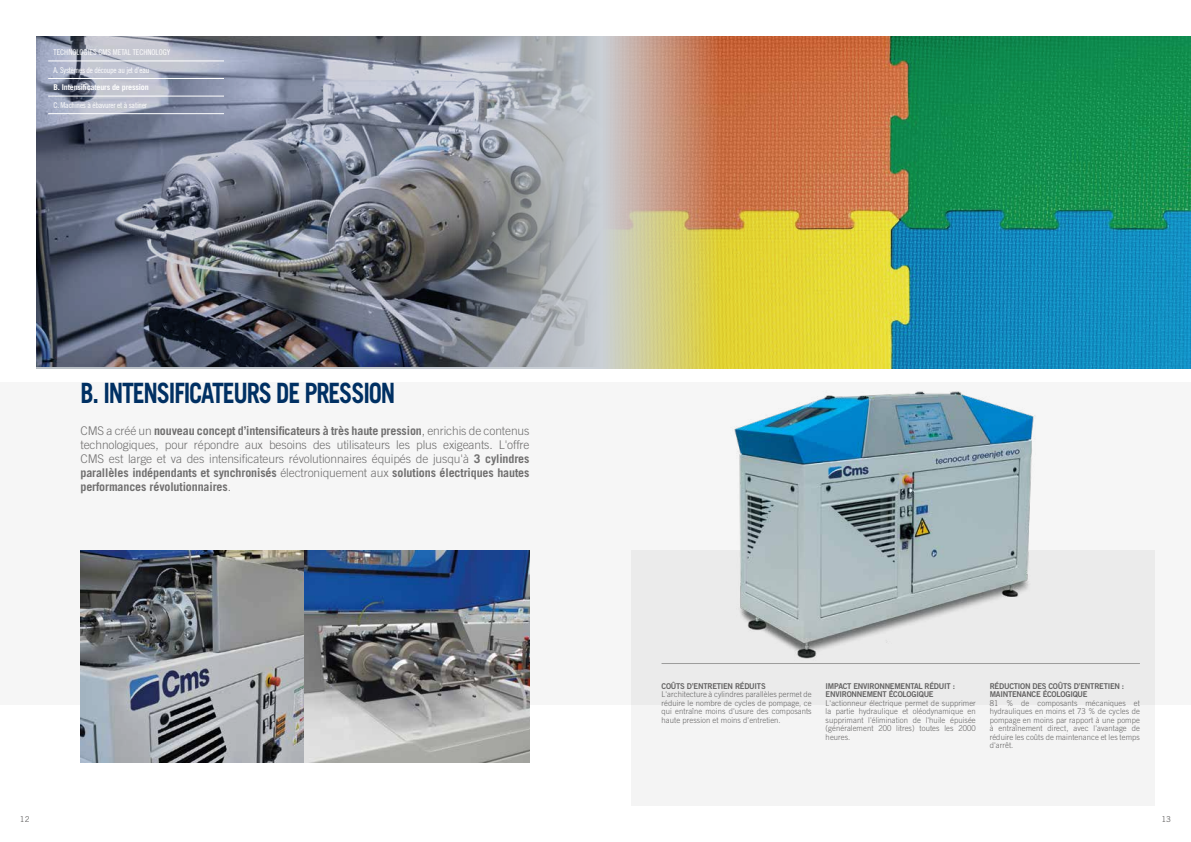
<style>
.page{position:relative;width:1191px;height:842px;background:#fff}
.page>*{position:absolute;margin:0;border:0;box-sizing:border-box;transform-origin:0 0}
.t1{font:700 28px "Trade Gothic LT Std";letter-spacing:-.05em;color:#003063;scale:.85 1}
.t2{font:300 12px/14px "Trade Gothic LT Std";letter-spacing:-.01em;color:#706f6f;text-align:justify}
.t3{font:300 8px/8.5px "Trade Gothic LT Std";letter-spacing:.01em;color:#646363;text-align:justify;scale:.96 1}
.t4{font:8px/8.5px "Trade Gothic LT Std Bd 2";letter-spacing:-.03em;color:#646363;scale:.96 1}
.t5{font:8px/17.6px "Trade Gothic LT Std Cn 18";color:#fff}
.t6{font:8px "Trade Gothic LT Std Cn 18";letter-spacing:-.025em;color:#fff}
.t7{font:700 8px "Trade Gothic LT Std";letter-spacing:-.025em;color:#fff}
.t8{font:8px "Trade Gothic LT Std";color:#646363}
.s1{font-weight:700}
</style>
<div class="page">
<img style="left:36px;top:36px;width:1155px;height:332px">
<div style="left:631px;top:550px;width:524px;height:256px;background:#f4f4f4"></div>
<div style="left:0;top:382px;width:1191px;height:323px;background:#f6f6f6"></div>
<img style="left:690px;top:391px;width:374px;height:277px">
<hr style="left:661px;top:663px;width:479px;height:1px;background:#9d9d9c">
<hr style="left:48px;top:78px;width:176px;height:1px;background:#fff">
<hr style="left:48px;top:96px;width:176px;height:1px;background:#fff">
<hr style="left:48px;top:113px;width:176px;height:1px;background:#fff">
<hr style="left:48px;top:60px;width:176px;height:1px;background:#fff">
<img style="left:80px;top:550px;width:449px;height:213px">
<p class="t5" style="left:54px;top:43px;width:118px">TECHNOLOGIES CMS METAL TECHNOLOGY<br>A. Systèmes de découpe au jet d’eau</p>
<p class="t7" style="left:54px;top:82px;width:97px">B. Intensificateurs de pression</p>
<p class="t6" style="left:54px;top:100px;width:95px">C. Machines à ébavurer et à satiner</p>
<h1 class="t1" style="left:80px;top:375px;width:372px">B. INTENSIFICATEURS DE PRESSION</h1>
<p class="t2" style="left:80px;top:424px;width:450px">CMS a créé un <span class="s1">nouveau concept d’intensificateurs à très haute pression</span>, enrichis de contenus technologiques, pour répondre aux besoins des utilisateurs les plus exigeants. L'offre CMS est large et va des intensificateurs révolutionnaires équipés de jusqu'à <span class="s1">3 cylindres parallèles indépendants et synchronisés</span> électroniquement aux <span class="s1">solutions électriques hautes performances révolutionnaires</span>.</p>
<p class="t4" style="left:661px;top:681px;width:110px">COÛTS D’ENTRETIEN RÉDUITS</p>
<p class="t3" style="left:661px;top:690px;width:158px">L'architecture à cylindres parallèles permet de réduire le nombre de cycles de pompage, ce qui entraîne moins d'usure des composants haute pression et moins d'entretien.</p>
<p class="t4" style="left:825px;top:681px;width:136px">IMPACT ENVIRONNEMENTAL RÉDUIT :<br>ENVIRONNEMENT ÉCOLOGIQUE</p>
<p class="t3" style="left:825px;top:698px;width:158px">L'actionneur électrique permet de supprimer la partie hydraulique et oléodynamique en supprimant l'élimination de l'huile épuisée (généralement 200 litres) toutes les 2000 heures.</p>
<p class="t4" style="left:989px;top:681px;width:142px">RÉDUCTION DES COÛTS D’ENTRETIEN :<br>MAINTENANCE ÉCOLOGIQUE</p>
<p class="t3" style="left:989px;top:698px;width:158px">81 % de composants mécaniques et hydrauliques en moins et 73 % de cycles de pompage en moins par rapport à une pompe à entraînement direct, avec l'avantage de réduire les coûts de maintenance et les temps d'arrêt.</p>
<p class="t8" style="left:20px;top:814px;width:11px">12</p>
<p class="t8" style="left:1161px;top:814px;width:11px">13</p>
</div>
